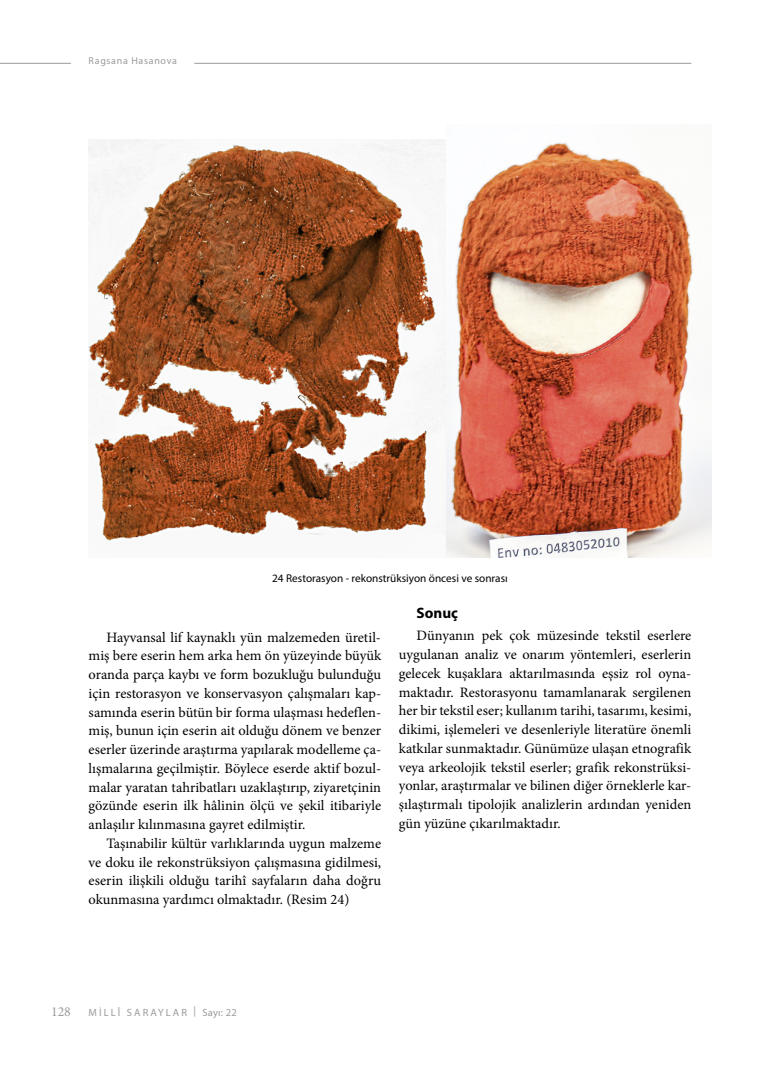
<style>
.page{position:relative;width:780px;height:1081px;background:#fff}
.page>*{position:absolute;margin:0;border:0;box-sizing:border-box;transform-origin:0 0}
.t1{font:700 15.12px "Myriad Pro";color:#000}
.t2{font:14.38px/18.8px "Minion Pro";color:#000;text-align:justify}
.t3{font:13.75px "Minion Pro";color:#9c9b9b}
.t4{font:11.25px "Myriad Pro";color:#000}
.t5{font:10.5px "Myriad Pro";letter-spacing:.2em;color:#9c9b9b}
.t6{font:10px "Myriad Pro";letter-spacing:.07em;color:#9c9b9b}
</style>
<div class="page">
<hr style="left:194px;top:63px;width:497px;height:1px;background:#9c9b9b">
<hr style="left:0;top:63px;width:71px;height:1px;background:#9c9b9b">
<img style="left:89px;top:140px;width:357px;height:403px">
<img style="left:446px;top:142px;width:265px;height:416px">
<p class="t6" style="left:89px;top:54px;width:90px">Ragsana Hasanova</p>
<p class="t4" style="left:272px;top:572px;width:237px">24 Restorasyon - rekonstrüksiyon öncesi ve sonrası</p>
<p class="t1" style="left:416px;top:603px;width:43px">Sonuç</p>
<p class="t2" style="left:399px;top:626px;width:294px;text-indent:18px">Dünyanın pek çok müzesinde tekstil eserlere uygulanan analiz ve onarım yöntemleri, eserlerin gelecek kuşaklara aktarılmasında eşsiz rol oyna&shy;maktadır. Restorasyonu tamamlanarak sergilenen her bir tekstil eser; kullanım tarihi, tasarımı, kesimi, dikimi, işlemeleri ve desenleriyle literatüre önemli katkılar sunmaktadır. Günümüze ulaşan etnografik veya arkeolojik tekstil eserler; grafik rekonstrüksi&shy;yonlar, araştırmalar ve bilinen diğer örneklerle kar&shy;şılaştırmalı tipolojik analizlerin ardından yeniden gün yüzüne çıkarılmaktadır.</p>
<p class="t2" style="left:89px;top:628px;width:294px;text-indent:18px">Hayvansal lif kaynaklı yün malzemeden üretil&shy;miş bere eserin hem arka hem ön yüzeyinde büyük oranda parça kaybı ve form bozukluğu bulunduğu için restorasyon ve konservasyon çalışmaları kap&shy;samında eserin bütün bir forma ulaşması hedeflen&shy;miş, bunun için eserin ait olduğu dönem ve benzer eserler üzerinde araştırma yapılarak modelleme ça&shy;lışmalarına geçilmiştir. Böylece eserde aktif bozul&shy;malar yaratan tahribatları uzaklaştırıp, ziyaretçinin gözünde eserin ilk hâlinin ölçü ve şekil itibariyle anlaşılır kılınmasına gayret edilmiştir.</p>
<p class="t2" style="left:89px;top:834px;width:294px;text-indent:18px">Taşınabilir kültür varlıklarında uygun malzeme ve doku ile rekonstrüksiyon çalışmasına gidilmesi, eserin ilişkili olduğu tarihî sayfaların daha doğru okunmasına yardımcı olmaktadır. (Resim 24)</p>
<p class="t3" style="left:51px;top:1003px;width:21px">128</p>
<p class="t5" style="left:89px;top:1006px;width:150px">MİLLÎ SARAYLAR | Sayı: 22</p>
</div>
